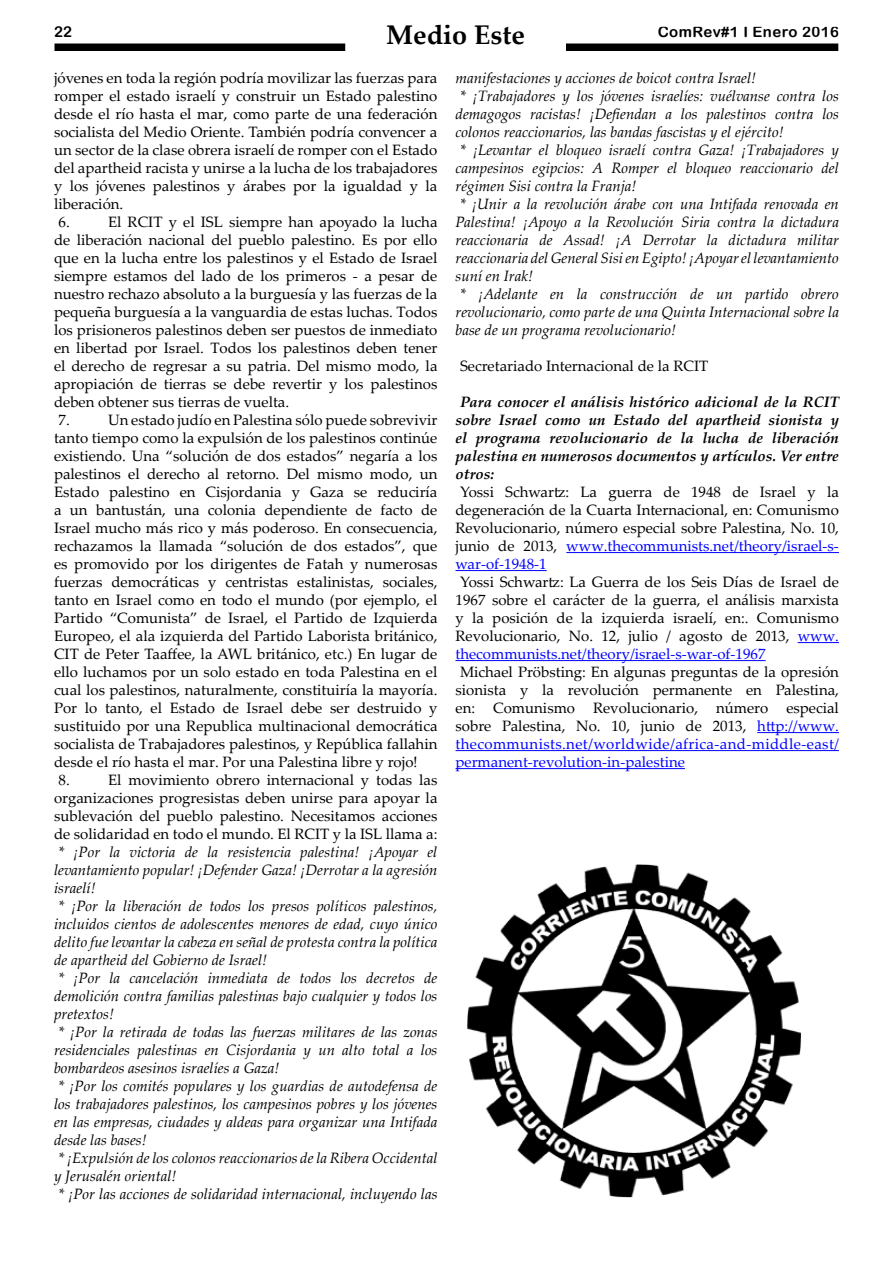
<style>
.page{position:relative;width:893px;height:1263px;background:#fff}
.page>*{position:absolute;margin:0;border:0;box-sizing:border-box;transform-origin:0 0}
.t1{font:700 27px "Palatino Linotype";color:#000}
.t2{font:15px/18px "Palatino Linotype";color:#000;text-align:justify}
.t3{font:italic 15px "Palatino Linotype";color:#000}
.t4{font:italic 700 15px/18px "Palatino Linotype";color:#000;text-align:justify}
.t5{font:15px "Arial Rounded MT Bold";letter-spacing:.025em;color:#000}
.s1{color:#00f}
</style>
<div class="page">
<div style="left:54px;top:44px;width:785px;height:7px;background:#000"></div>
<hr style="left:566px;top:552px;width:273px;height:1px;background:#00f">
<hr style="left:455px;top:570px;width:92px;height:1px;background:#00f">
<hr style="left:798px;top:642px;width:41px;height:1px;background:#00f">
<hr style="left:455px;top:660px;width:311px;height:1px;background:#00f">
<hr style="left:757px;top:732px;width:82px;height:1px;background:#00f">
<hr style="left:455px;top:750px;width:384px;height:1px;background:#00f">
<hr style="left:455px;top:768px;width:230px;height:1px;background:#00f">
<img style="left:467px;top:864px;width:334px;height:334px">
<div style="left:346px;top:24px;width:219px;height:31px;background:#fff"></div>
<h1 class="t1" style="left:386px;top:16px;width:140px">Medio Este</h1>
<p class="t5" style="left:54px;top:23px;width:20px">22</p>
<p class="t5" style="left:658px;top:23px;width:183px">ComRev#1 I Enero 2016</p>
<p class="t2" style="left:54px;top:68px;width:385px">jóvenes en toda la región podría movilizar las fuerzas para</p>
<p class="t2" style="left:54px;top:86px;width:385px">romper el estado israelí y construir un Estado palestino</p>
<p class="t2" style="left:54px;top:104px;width:385px">desde el río hasta el mar, como parte de una federación</p>
<p class="t2" style="left:54px;top:122px;width:385px">socialista del Medio Oriente. También podría convencer a</p>
<p class="t2" style="left:54px;top:140px;width:385px">un sector de la clase obrera israelí de romper con el Estado</p>
<p class="t2" style="left:54px;top:158px;width:385px">del apartheid racista y unirse a la lucha de los trabajadores</p>
<p class="t2" style="left:54px;top:176px;width:385px">y los jóvenes palestinos y árabes por la igualdad y la</p>
<p class="t2" style="left:54px;top:194px;width:71px">liberación.</p>
<p class="t2" style="left:58px;top:212px;width:13px">6.</p>
<p class="t2" style="left:108px;top:212px;width:331px">El RCIT y el ISL siempre han apoyado la lucha</p>
<p class="t2" style="left:54px;top:230px;width:385px">de liberación nacional del pueblo palestino. Es por ello</p>
<p class="t2" style="left:54px;top:248px;width:385px">que en la lucha entre los palestinos y el Estado de Israel</p>
<p class="t2" style="left:54px;top:266px;width:385px">siempre estamos del lado de los primeros - a pesar de</p>
<p class="t2" style="left:54px;top:284px;width:385px">nuestro rechazo absoluto a la burguesía y las fuerzas de la</p>
<p class="t2" style="left:54px;top:302px;width:385px">pequeña burguesía a la vanguardia de estas luchas. Todos</p>
<p class="t2" style="left:54px;top:320px;width:385px">los prisioneros palestinos deben ser puestos de inmediato</p>
<p class="t2" style="left:54px;top:338px;width:385px">en libertad por Israel. Todos los palestinos deben tener</p>
<p class="t2" style="left:54px;top:356px;width:385px">el derecho de regresar a su patria. Del mismo modo, la</p>
<p class="t2" style="left:54px;top:374px;width:385px">apropiación de tierras se debe revertir y los palestinos</p>
<p class="t2" style="left:54px;top:392px;width:237px">deben obtener sus tierras de vuelta.</p>
<p class="t2" style="left:58px;top:410px;width:13px">7.</p>
<p class="t2" style="left:108px;top:410px;width:331px">Un estado judío en Palestina sólo puede sobrevivir</p>
<p class="t2" style="left:54px;top:428px;width:385px">tanto tiempo como la expulsión de los palestinos continúe</p>
<p class="t2" style="left:54px;top:446px;width:385px">existiendo. Una “solución de dos estados” negaría a los</p>
<p class="t2" style="left:54px;top:464px;width:385px">palestinos el derecho al retorno. Del mismo modo, un</p>
<p class="t2" style="left:54px;top:482px;width:385px">Estado palestino en Cisjordania y Gaza se reduciría</p>
<p class="t2" style="left:54px;top:500px;width:385px">a un bantustán, una colonia dependiente de facto de</p>
<p class="t2" style="left:54px;top:518px;width:385px">Israel mucho más rico y más poderoso. En consecuencia,</p>
<p class="t2" style="left:54px;top:536px;width:385px">rechazamos la llamada “solución de dos estados”, que</p>
<p class="t2" style="left:54px;top:554px;width:385px">es promovido por los dirigentes de Fatah y numerosas</p>
<p class="t2" style="left:54px;top:572px;width:385px">fuerzas democráticas y centristas estalinistas, sociales,</p>
<p class="t2" style="left:54px;top:590px;width:385px">tanto en Israel como en todo el mundo (por ejemplo, el</p>
<p class="t2" style="left:54px;top:608px;width:385px">Partido “Comunista” de Israel, el Partido de Izquierda</p>
<p class="t2" style="left:54px;top:626px;width:385px">Europeo, el ala izquierda del Partido Laborista británico,</p>
<p class="t2" style="left:54px;top:644px;width:385px">CIT de Peter Taaffee, la AWL británico, etc.) En lugar de</p>
<p class="t2" style="left:54px;top:662px;width:385px">ello luchamos por un solo estado en toda Palestina en el</p>
<p class="t2" style="left:54px;top:680px;width:385px">cual los palestinos, naturalmente, constituiría la mayoría.</p>
<p class="t2" style="left:54px;top:698px;width:385px">Por lo tanto, el Estado de Israel debe ser destruido y</p>
<p class="t2" style="left:54px;top:716px;width:385px">sustituido por una Republica multinacional democrática</p>
<p class="t2" style="left:54px;top:734px;width:385px">socialista de Trabajadores palestinos, y República fallahin</p>
<p class="t2" style="left:54px;top:752px;width:365px">desde el río hasta el mar. Por una Palestina libre y rojo!</p>
<p class="t2" style="left:58px;top:770px;width:13px">8.</p>
<p class="t3" style="left:455px;top:67px;width:302px">manifestaciones y acciones de boicot contra Israel!</p>
<p class="t3" style="left:460px;top:85px;width:380px">* ¡Trabajadores y los jóvenes israelíes: vuélvanse contra los</p>
<p class="t3" style="left:455px;top:103px;width:385px">demagogos racistas! ¡Defiendan a los palestinos contra los</p>
<p class="t3" style="left:455px;top:121px;width:330px">colonos reaccionarios, las bandas fascistas y el ejército!</p>
<p class="t3" style="left:460px;top:139px;width:380px">* ¡Levantar el bloqueo israelí contra Gaza! ¡Trabajadores y</p>
<p class="t3" style="left:455px;top:157px;width:385px">campesinos egipcios: A Romper el bloqueo reaccionario del</p>
<p class="t3" style="left:455px;top:175px;width:183px">régimen Sisi contra la Franja!</p>
<p class="t3" style="left:460px;top:193px;width:380px">* ¡Unir a la revolución árabe con una Intifada renovada en</p>
<p class="t3" style="left:455px;top:211px;width:385px">Palestina! ¡Apoyo a la Revolución Siria contra la dictadura</p>
<p class="t3" style="left:455px;top:229px;width:385px">reaccionaria de Assad! ¡A Derrotar la dictadura militar</p>
<p class="t3" style="left:455px;top:247px;width:385px">reaccionaria del General Sisi en Egipto! ¡Apoyar el levantamiento</p>
<p class="t3" style="left:455px;top:265px;width:79px">suní en Irak!</p>
<p class="t3" style="left:460px;top:283px;width:380px">* ¡Adelante en la construcción de un partido obrero</p>
<p class="t3" style="left:455px;top:301px;width:385px">revolucionario, como parte de una Quinta Internacional sobre la</p>
<p class="t3" style="left:455px;top:319px;width:222px">base de un programa revolucionario!</p>
<p class="t2" style="left:460px;top:356px;width:250px">Secretariado Internacional de la RCIT</p>
<p class="t4" style="left:455px;top:392px;width:385px;text-indent:4px">Para conocer el análisis histórico adicional de la RCIT sobre Israel como un Estado del apartheid sionista y el programa revolucionario de la lucha de liberación palestina en numerosos documentos y artículos. Ver entre otros:</p>
<p class="t2" style="left:455px;top:482px;width:385px;text-indent:4px">Yossi Schwartz: La guerra de 1948 de Israel y la degeneración de la Cuarta Internacional, en: Comunismo Revolucionario, número especial sobre Palestina, No. 10, junio de 2013, <span class="s1">www.thecommunists.net/theory/israel-s&shy;war-of-1948-1</span></p>
<p class="t2" style="left:455px;top:572px;width:385px;text-indent:4px">Yossi Schwartz: La Guerra de los Seis Días de Israel de 1967 sobre el carácter de la guerra, el análisis marxista y la posición de la izquierda israelí, en:. Comunismo Revolucionario, No. 12, julio / agosto de 2013, <span class="s1">www. thecommunists.net/theory/israel-s-war-of-1967</span></p>
<p class="t2" style="left:455px;top:662px;width:385px;text-indent:4px">Michael Pröbsting: En algunas preguntas de la opresión sionista y la revolución permanente en Palestina, en: Comunismo Revolucionario, número especial sobre Palestina, No. 10, junio de 2013, <span class="s1">http://www. thecommunists.net/worldwide/africa-and-middle-east/ permanent-revolution-in-palestine</span></p>
<p class="t2" style="left:54px;top:770px;width:385px;text-indent:54px">El movimiento obrero internacional y todas las organizaciones progresistas deben unirse para apoyar la sublevación del pueblo palestino. Necesitamos acciones de solidaridad en todo el mundo. El RCIT y la ISL llama a:</p>
<p class="t3" style="left:58px;top:841px;width:380px">* ¡Por la victoria de la resistencia palestina! ¡Apoyar el</p>
<p class="t3" style="left:54px;top:859px;width:385px">levantamiento popular! ¡Defender Gaza! ¡Derrotar a la agresión</p>
<p class="t3" style="left:54px;top:877px;width:43px">israelí!</p>
<p class="t3" style="left:58px;top:895px;width:380px">* ¡Por la liberación de todos los presos políticos palestinos,</p>
<p class="t3" style="left:54px;top:913px;width:385px">incluidos cientos de adolescentes menores de edad, cuyo único</p>
<p class="t3" style="left:54px;top:931px;width:385px">delito fue levantar la cabeza en señal de protesta contra la política</p>
<p class="t3" style="left:54px;top:949px;width:215px">de apartheid del Gobierno de Israel!</p>
<p class="t3" style="left:58px;top:967px;width:380px">* ¡Por la cancelación inmediata de todos los decretos de</p>
<p class="t3" style="left:54px;top:985px;width:385px">demolición contra familias palestinas bajo cualquier y todos los</p>
<p class="t3" style="left:54px;top:1003px;width:61px">pretextos!</p>
<p class="t3" style="left:58px;top:1021px;width:380px">* ¡Por la retirada de todas las fuerzas militares de las zonas</p>
<p class="t3" style="left:54px;top:1039px;width:385px">residenciales palestinas en Cisjordania y un alto total a los</p>
<p class="t3" style="left:54px;top:1057px;width:227px">bombardeos asesinos israelíes a Gaza!</p>
<p class="t3" style="left:58px;top:1075px;width:380px">* ¡Por los comités populares y los guardias de autodefensa de</p>
<p class="t3" style="left:54px;top:1093px;width:385px">los trabajadores palestinos, los campesinos pobres y los jóvenes</p>
<p class="t3" style="left:54px;top:1111px;width:385px">en las empresas, ciudades y aldeas para organizar una Intifada</p>
<p class="t3" style="left:54px;top:1129px;width:94px">desde las bases!</p>
<p class="t3" style="left:58px;top:1147px;width:380px">* ¡Expulsión de los colonos reaccionarios de la Ribera Occidental</p>
<p class="t3" style="left:54px;top:1165px;width:124px">y Jerusalén oriental!</p>
<p class="t3" style="left:58px;top:1183px;width:380px">* ¡Por las acciones de solidaridad internacional, incluyendo las</p>
</div>
